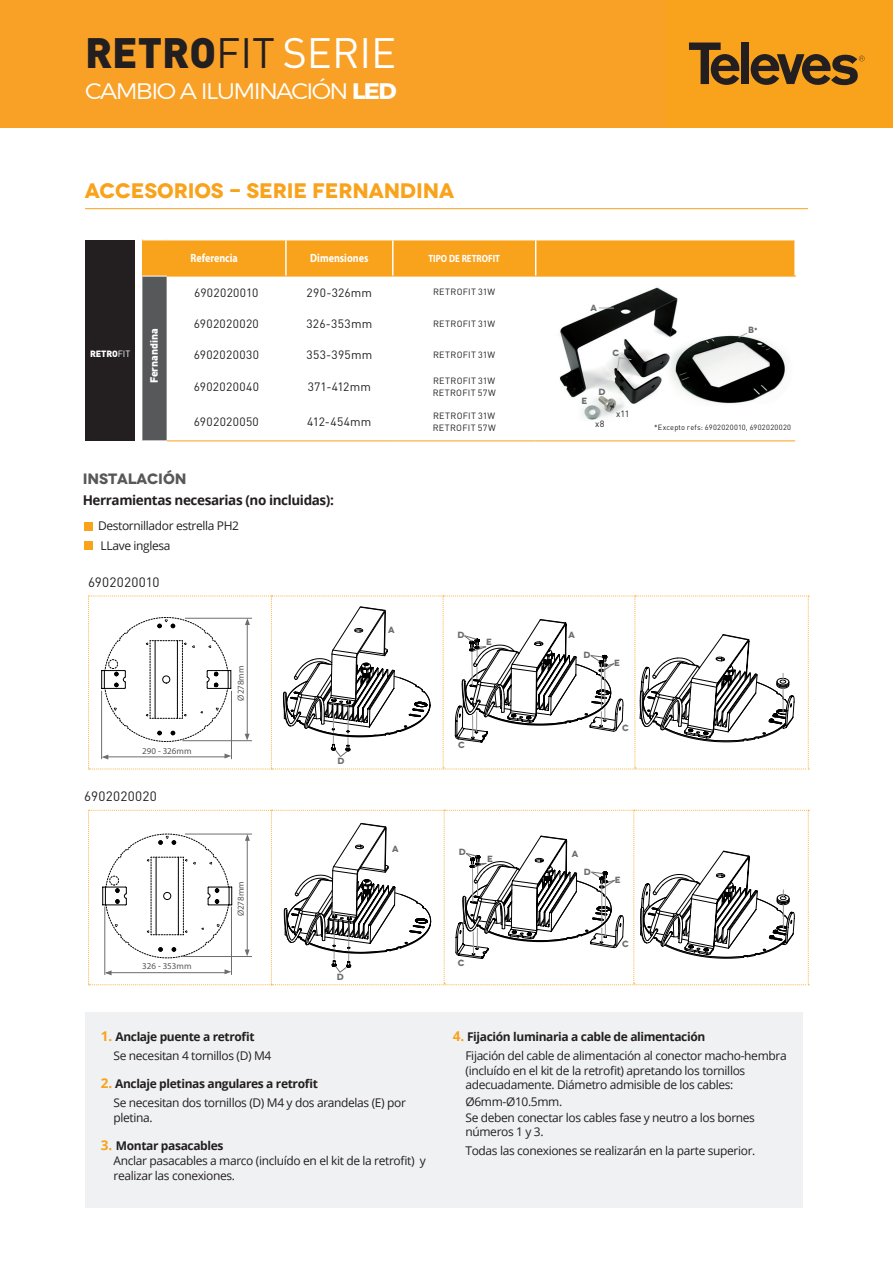
<style>
.page{position:relative;width:893px;height:1263px;background:#fff}
.page>*{position:absolute;margin:0;border:0;box-sizing:border-box;transform-origin:0 0}
.t1{font:900 42px "DIN Pro";color:#231f20}
.t2{font:300 22.5px "Montserrat";letter-spacing:-.07em;color:#fff;scale:1.06 1}
.t3{font:700 expanded 21px "Novecento";letter-spacing:-.01em;color:#f9a21c}
.t4{font:700 expanded 15px "Novecento";letter-spacing:-.01em;color:#57585a}
.t5{font:700 13.5px "Open Sans";letter-spacing:-.03em;color:#231f20}
.t6{font:13.5px "DIN Pro";letter-spacing:.02em;color:#231f20}
.t7{font:12px/19.2px "Open Sans";letter-spacing:-.03em;color:#231f20}
.t8{font:12px "DIN Pro";letter-spacing:.025em;color:#231f20}
.t9{font:700 12px "Myriad Pro";color:#fff;scale:.84 1}
.t10{font:12px "DIN Pro";letter-spacing:.005em;color:#231f20}
.t11{font:700 10.5px "Myriad Pro";color:#fff;scale:.84 1}
.t12{font:900 10.5px "DIN Pro";letter-spacing:-.01em;color:#fff}
.t13{font:9px/12px "DIN Pro";letter-spacing:.03em;color:#231f20}
.t14{font:9px "Myriad Pro";color:#57585a}
.t15{font:700 expanded 9px "Novecento";color:#6c6d70}
.t16{font:900 9px "DIN Pro";letter-spacing:-.01em;color:#fff}
.t17{font:7.5px "DIN Pro";letter-spacing:.035em;color:#231f20}
.s1{font-weight:400}
.s2{font-weight:400;color:#fff}
.s3{font-weight:700}
.s4{font-family:"DIN Pro";font-weight:400;font-stretch:normal;font-size:7.5px;color:#231f20}
.s5{font-weight:700;font-size:13.5px;color:#f9a21c}
</style>
<div class="page">
<div style="left:142px;top:240px;width:144px;height:36px;background:#f9a21c"></div>
<div style="left:287px;top:240px;width:507px;height:36px;background:#f9a21c"></div>
<svg style="left:167px;top:440px;width:369px;height:1px"></svg>
<hr style="left:285px;top:240px;width:2px;height:36px;background:#fff">
<hr style="left:392px;top:240px;width:2px;height:36px;background:#fff">
<hr style="left:535px;top:240px;width:1px;height:36px;background:#fff">
<hr style="left:167px;top:441px;width:119px;height:1px;background:#f9a21c">
<hr style="left:286px;top:441px;width:107px;height:1px;background:#f9a21c">
<hr style="left:393px;top:441px;width:143px;height:1px;background:#f9a21c">
<hr style="left:536px;top:441px;width:259px;height:1px;background:#f9a21c">
<hr style="left:167px;top:276px;width:119px;height:1px;background:#f9a21c">
<hr style="left:286px;top:276px;width:107px;height:1px;background:#f9a21c">
<hr style="left:393px;top:276px;width:143px;height:1px;background:#f9a21c">
<hr style="left:536px;top:276px;width:260px;height:1px;background:#f9a21c">
<svg style="left:142px;top:276px;width:25px;height:166px;background:#5e5f60"></svg>
<div style="left:85px;top:1012px;width:718px;height:196px;background:#f0f1f2"></div>
<div style="left:0;top:0;width:893px;height:128px;background:#f9a127"></div>
<div style="left:666px;top:0;width:227px;height:128px;background:#f9a21c"></div>
<div style="left:741px;top:42px;width:8px;height:42px;background:#231f20"></div>
<svg style="left:689px;top:43px;width:51px;height:42px"></svg>
<svg style="left:750px;top:54px;width:115px;height:31px"></svg>
<hr style="left:85px;top:208px;width:723px;height:1px;background:#f9a21c">
<div style="left:85px;top:240px;width:49px;height:201px;background:#231f20"></div>
<div style="left:85px;top:522px;width:8px;height:8px;background:#f9a21c"></div>
<div style="left:85px;top:541px;width:8px;height:9px;background:#f9a21c"></div>
<img style="left:559px;top:287px;width:227px;height:117px">
<img style="left:577px;top:392px;width:49px;height:28px">
<svg style="left:599px;top:307px;width:15px;height:1px"></svg>
<svg style="left:738px;top:332px;width:10px;height:6px"></svg>
<svg style="left:616px;top:357px;width:16px;height:14px"></svg>
<svg style="left:88px;top:595px;width:721px;height:174px"></svg>
<svg style="left:88px;top:810px;width:721px;height:175px"></svg>
<h1 class="t1" style="left:85px;top:24px;width:313px">RETRO<span class="s1">FIT</span> <span class="s2">SERIE</span></h1>
<h2 class="t2" style="left:85px;top:74px;width:295px">CAMBIO A ILUMINACIÓN <span class="s3">LED</span></h2>
<h3 class="t3" style="left:85px;top:177px;width:371px">ACCESORIOS - SERIE FERNANDINA</h3>
<p class="t16" style="left:90px;top:348px;width:42px">RETRO<span class="s1">FIT</span></p>
<p class="t12" style="left:147px;top:383px;width:56px;rotate:-90deg">Fernandina</p>
<p class="t9" style="left:190px;top:250px;width:58px">Referencia</p>
<p class="t9" style="left:310px;top:250px;width:71px">Dimensiones</p>
<p class="t11" style="left:428px;top:251px;width:87px">TIPO DE RETROFIT</p>
<p class="t8" style="left:194px;top:284px;width:66px">6902020010</p>
<p class="t8" style="left:307px;top:284px;width:67px">290-326mm</p>
<p class="t13" style="left:433px;top:286px;width:64px">RETROFIT 31W</p>
<p class="t8" style="left:194px;top:315px;width:67px">6902020020</p>
<p class="t8" style="left:306px;top:315px;width:67px">326-353mm</p>
<p class="t13" style="left:433px;top:317px;width:64px">RETROFIT 31W</p>
<p class="t8" style="left:194px;top:347px;width:67px">6902020030</p>
<p class="t8" style="left:306px;top:347px;width:67px">353-395mm</p>
<p class="t13" style="left:433px;top:349px;width:64px">RETROFIT 31W</p>
<p class="t8" style="left:194px;top:378px;width:67px">6902020040</p>
<p class="t10" style="left:308px;top:378px;width:65px">371-412mm</p>
<p class="t13" style="left:433px;top:374px;width:64px">RETROFIT 31W<br>RETROFIT 57W</p>
<p class="t8" style="left:194px;top:413px;width:67px">6902020050</p>
<p class="t8" style="left:307px;top:413px;width:66px">412-454mm</p>
<p class="t13" style="left:433px;top:409px;width:64px">RETROFIT 31W<br>RETROFIT 57W</p>
<p class="t4" style="left:83px;top:470px;width:105px">INSTALACIÓN</p>
<p class="t5" style="left:83px;top:490px;width:253px">Herramientas necesarias (no incluidas):</p>
<p class="t7" style="left:98px;top:516px;width:143px">Destornillador estrella PH2<br>LLave inglesa</p>
<p class="t6" style="left:88px;top:573px;width:73px">6902020010</p>
<p class="t14" style="left:142px;top:746px;width:51px">290 - 326mm</p>
<p class="t6" style="left:84px;top:787px;width:74px">6902020020</p>
<p class="t14" style="left:142px;top:961px;width:51px">326 - 353mm</p>
<p class="t14" style="left:235px;top:701px;width:37px;rotate:-90deg">Ø278mm</p>
<p class="t14" style="left:235px;top:916px;width:37px;rotate:-90deg">Ø278mm</p>
<p class="t15" style="left:388px;top:624px;width:8px">A</p>
<p class="t15" style="left:337px;top:755px;width:9px">D</p>
<p class="t15" style="left:392px;top:843px;width:8px">A</p>
<p class="t15" style="left:337px;top:971px;width:9px">D</p>
<p class="t15" style="left:457px;top:629px;width:9px">D</p>
<p class="t15" style="left:486px;top:637px;width:7px">E</p>
<p class="t15" style="left:458px;top:739px;width:8px">C</p>
<p class="t15" style="left:459px;top:847px;width:9px">D</p>
<p class="t15" style="left:487px;top:853px;width:7px">E</p>
<p class="t15" style="left:458px;top:957px;width:8px">C</p>
<p class="t15" style="left:591px;top:302px;width:8px">A</p>
<p class="t15" style="left:612px;top:348px;width:8px">C</p>
<p class="t15" style="left:581px;top:395px;width:7px">E</p>
<p class="t15" style="left:598px;top:386px;width:9px">D</p>
<p class="t13" style="left:595px;top:418px;width:11px">x8</p>
<p class="t13" style="left:616px;top:408px;width:15px">x11</p>
<p class="t15" style="left:748px;top:324px;width:11px">B<span class="s4">*</span></p>
<p class="t17" style="left:654px;top:422px;width:138px">*Excepto refs: 6902020010, 6902020020</p>
<p class="t15" style="left:569px;top:629px;width:8px">A</p>
<p class="t15" style="left:584px;top:649px;width:9px">D</p>
<p class="t15" style="left:614px;top:657px;width:7px">E</p>
<p class="t15" style="left:622px;top:722px;width:8px">C</p>
<p class="t15" style="left:572px;top:848px;width:8px">A</p>
<p class="t15" style="left:584px;top:866px;width:9px">D</p>
<p class="t15" style="left:615px;top:874px;width:7px">E</p>
<p class="t15" style="left:622px;top:938px;width:8px">C</p>
<p class="t7" style="left:114px;top:1027px;width:159px;text-indent:-13px"><span class="s5">1.</span> <span class="s3">Anclaje puente a retrofit<br></span>Se necesitan 4 tornillos (D) M4</p>
<p class="t7" style="left:114px;top:1074px;width:294px;text-indent:-13px"><span class="s5">2.</span> <span class="s3">Anclaje pletinas angulares a retrofit<br></span>Se necesitan dos tornillos (D) M4 y dos arandelas (E) por</p>
<p class="t7" style="left:114px;top:1108px;width:41px">pletina.</p>
<p class="t7" style="left:114px;top:1138px;width:314px;line-height:15px;text-indent:-13px"><span class="s5">3.</span> <span class="s3">Montar pasacables<br></span>Anclar pasacables a marco (incluído en el kit de la retrofit) y realizar las conexiones.</p>
<p class="t7" style="left:465px;top:1027px;width:323px;line-height:18.6px;text-indent:-13px"><span class="s5">4.</span> <span class="s3">Fijación luminaria a cable de alimentación<br></span>Fijación del cable de alimentación al conector macho-hembra</p>
<p class="t7" style="left:465px;top:1063px;width:281px;line-height:14.4px">(incluído en el kit de la retrofit) apretando los tornillos adecuadamente. Diámetro admisible de los cables:</p>
<p class="t7" style="left:465px;top:1092px;width:291px;line-height:16.5px">Ø6mm-Ø10.5mm.<br>Se deben conectar los cables fase y neutro a los bornes</p>
<p class="t7" style="left:465px;top:1122px;width:291px;line-height:18.6px">números 1 y 3.<br>Todas las conexiones se realizarán en la parte superior.</p>
</div>
